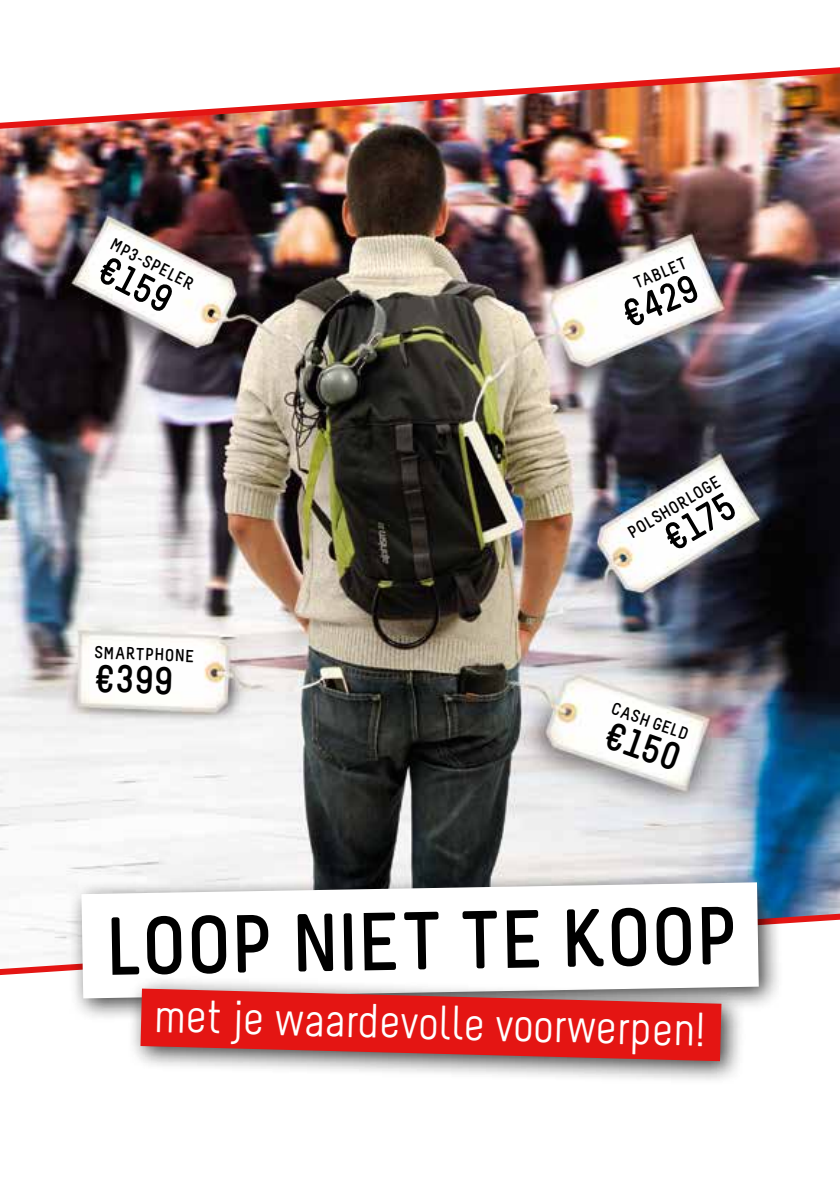
<style>
.page{position:relative;width:840px;height:1191px;background:#fff}
.page>*{position:absolute;margin:0;border:0;box-sizing:border-box;transform-origin:0 0}
.t1{font:700 82px "Melbourne";color:#000}
.t2{font:47.8px "Melbourne";color:#fff}
.t3{font:700 39px "Melbourne";color:#000}
.t4{font:700 17.4px "Melbourne";color:#000}
</style>
<div class="page">
<img style="left:0;top:135px;width:839px;height:761px">
<img style="left:0;top:67px;width:839px;height:68px">
<svg style="left:0;top:896px;width:839px;height:80px"></svg>
<div style="left:69px;top:869px;width:713px;height:154px;background:#000;opacity:.75"></div>
<svg style="left:81px;top:882px;width:677px;height:116px"></svg>
<div style="left:128px;top:975px;width:617px;height:110px;background:#000;opacity:.75"></div>
<svg style="left:140px;top:988px;width:581px;height:73px;background:#d63331"></svg>
<p class="t4" style="left:116px;top:234px;width:93px;rotate:27deg">MP3-SPELER</p>
<h3 class="t3" style="left:110px;top:245px;width:80px;rotate:27deg">€159</h3>
<p class="t4" style="left:94px;top:642px;width:101px;rotate:2deg">SMARTPHONE</p>
<h3 class="t3" style="left:94px;top:654px;width:81px;rotate:2deg">€399</h3>
<p class="t4" style="left:630px;top:274px;width:57px;rotate:-23deg">TABLET</p>
<h3 class="t3" style="left:613px;top:295px;width:80px;rotate:-23deg">€429</h3>
<p class="t4" style="left:623px;top:525px;width:106px;rotate:-31deg">POLSHORLOGE</p>
<h3 class="t3" style="left:653px;top:521px;width:78px;rotate:-30deg">€175</h3>
<p class="t4" style="left:615px;top:697px;width:82px;rotate:20deg">CASH GELD</p>
<h3 class="t3" style="left:613px;top:710px;width:80px;rotate:20deg">€150</h3>
<h1 class="t1" style="left:104px;top:896px;width:634px;rotate:-1deg">LOOP NIET TE KOOP</h1>
<h2 class="t2" style="left:154px;top:991px;width:552px;rotate:1deg">met je waardevolle voorwerpen!</h2>
</div>
